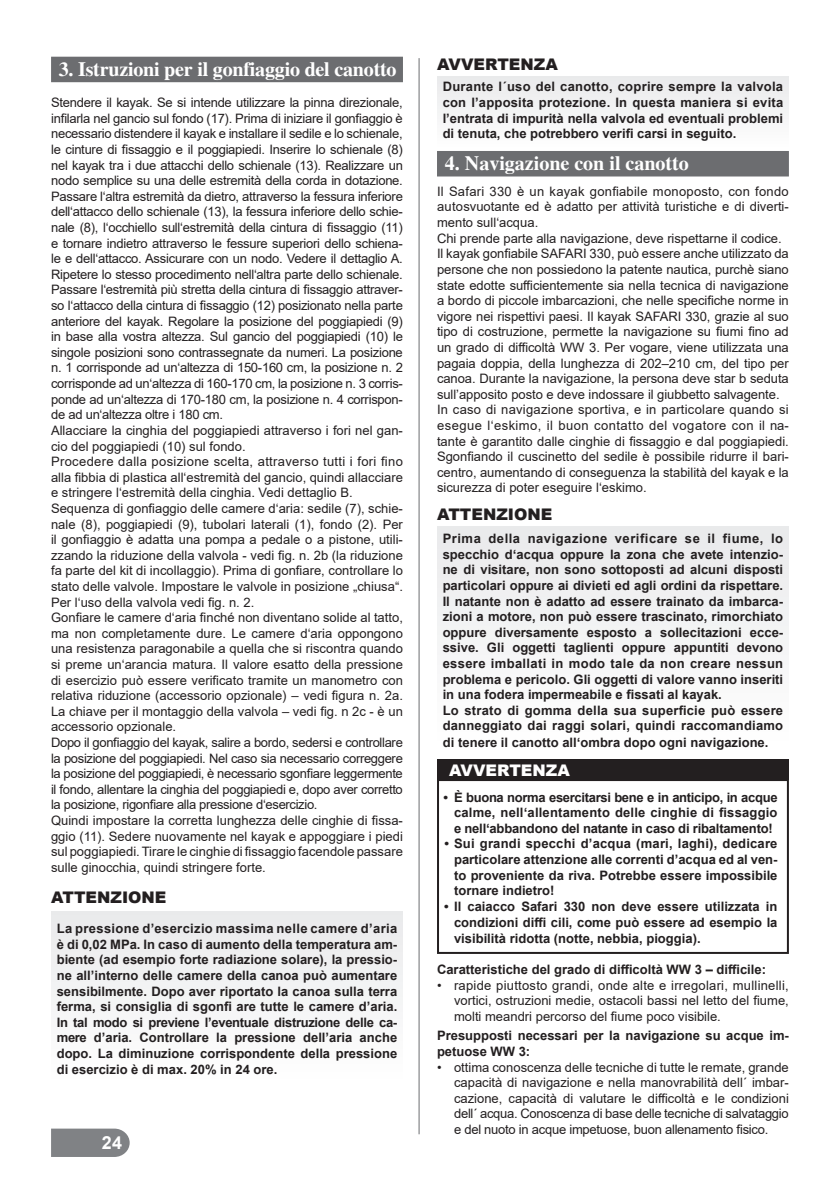
<style>
.page{position:relative;width:840px;height:1191px;background:#fff}
.page>*{position:absolute;margin:0;border:0;box-sizing:border-box;transform-origin:0 0}
.t1{font:700 20px "Toronto";letter-spacing:-.01em;color:#fff}
.t2{font:700 18px "Arial";color:#fff}
.t3{font:900 16px "Arial";color:#231f20}
.t4{font:900 16px "Arial";color:#fff}
.t5{font:13px/15.6px "Arial";letter-spacing:-.005em;color:#231f20}
.t6{font:700 13px/15.6px "Arial";color:#231f20;text-align:justify}
</style>
<div class="page">
<svg style="left:51px;top:1128px;width:79px;height:29px;background:#888a8d"></svg>
<div style="left:51px;top:911px;width:352px;height:171px;background:#f3f4f4"></div>
<div style="left:437px;top:526px;width:351px;height:220px;background:#f4f5f5"></div>
<div style="left:437px;top:76px;width:351px;height:73px;background:#f3f4f4"></div>
<div style="left:437px;top:759px;width:351px;height:20px;background:#231f20"></div>
<div style="left:51px;top:57px;width:352px;height:25px;background:#6c6d70"></div>
<div style="left:437px;top:151px;width:351px;height:25px;background:#6c6d70"></div>
<hr style="left:418px;top:58px;width:1px;height:1076px;background:#6c6d70">
<div style="left:437px;top:779px;width:351px;height:175px;border:2px solid #231f20"></div>
<h1 class="t1" style="left:59px;top:58px;width:339px">3. Istruzioni per il gonfiaggio del canotto</h1>
<p class="t5" style="left:51px;top:95px;width:353px">Stendere il kayak. Se si intende utilizzare la pinna direzionale, infilarla nel gancio sul fondo (17). Prima di iniziare il gonfiaggio è necessario distendere il kayak e installare il sedile e lo schienale, le cinture di fissaggio e il poggiapiedi. Inserire lo schienale (8) nel kayak tra i due attacchi dello schienale (13). Realizzare un nodo semplice su una delle estremità della corda in dotazione.<br>Passare l‘altra estremità da dietro, attraverso la fessura inferiore dell‘attacco dello schienale (13), la fessura inferiore dello schie&shy;nale (8), l‘occhiello sull‘estremità della cintura di fissaggio (11) e tornare indietro attraverso le fessure superiori dello schiena&shy;le e dell‘attacco. Assicurare con un nodo. Vedere il dettaglio A.<br>Ripetere lo stesso procedimento nell‘altra parte dello schienale.<br>Passare l‘estremità più stretta della cintura di fissaggio attraver&shy;so l‘attacco della cintura di fissaggio (12) posizionato nella parte anteriore del kayak. Regolare la posizione del poggiapiedi (9) in base alla vostra altezza. Sul gancio del poggiapiedi (10) le singole posizioni sono contrassegnate da numeri. La posizione n. 1 corrisponde ad un‘altezza di 150-160 cm, la posizione n. 2 corrisponde ad un‘altezza di 160-170 cm, la posizione n. 3 corris&shy;ponde ad un‘altezza di 170-180 cm, la posizione n. 4 corrispon&shy;de ad un‘altezza oltre i 180 cm.<br>Allacciare la cinghia del poggiapiedi attraverso i fori nel gan&shy;cio del poggiapiedi (10) sul fondo.<br>Procedere dalla posizione scelta, attraverso tutti i fori fino alla fibbia di plastica all‘estremità del gancio, quindi allacciare e stringere l‘estremità della cinghia. Vedi dettaglio B.<br>Sequenza di gonfiaggio delle camere d‘aria: sedile (7), schie&shy;nale (8), poggiapiedi (9), tubolari laterali (1), fondo (2). Per il gonfiaggio è adatta una pompa a pedale o a pistone, utili&shy;zzando la riduzione della valvola - vedi fig. n. 2b (la riduzione fa parte del kit di incollaggio). Prima di gonfiare, controllare lo stato delle valvole. Impostare le valvole in posizione „chiusa“.<br>Per l‘uso della valvola vedi fig. n. 2.<br>Gonfiare le camere d‘aria finché non diventano solide al tatto, ma non completamente dure. Le camere d‘aria oppongono una resistenza paragonabile a quella che si riscontra quando si preme un‘arancia matura. Il valore esatto della pressione di esercizio può essere verificato tramite un manometro con relativa riduzione (accessorio opzionale) – vedi figura n. 2a.<br>La chiave per il montaggio della valvola – vedi fig. n 2c - è un accessorio opzionale.<br>Dopo il gonfiaggio del kayak, salire a bordo, sedersi e controllare la posizione del poggiapiedi. Nel caso sia necessario correggere la posizione del poggiapiedi, è necessario sgonfiare leggermente il fondo, allentare la cinghia del poggiapiedi e, dopo aver corretto la posizione, rigonfiare alla pressione d‘esercizio.<br>Quindi impostare la corretta lunghezza delle cinghie di fissa&shy;ggio (11). Sedere nuovamente nel kayak e appoggiare i piedi sul poggiapiedi. Tirare le cinghie di fissaggio facendole passare sulle ginocchia, quindi stringere forte.</p>
<p class="t3" style="left:51px;top:886px;width:117px">ATTENZIONE</p>
<p class="t6" style="left:57px;top:921px;width:342px">La pressione d’esercizio massima nelle camere d’aria è di 0,02 MPa. In caso di aumento della temperatura am&shy;biente (ad esempio forte radiazione solare), la pressio&shy;ne all’interno delle camere della canoa può aumentare sensibilmente. Dopo aver riportato la canoa sulla terra ferma, si consiglia di sgonfi are tutte le camere d’aria.<br>In tal modo si previene l’eventuale distruzione delle ca&shy;mere d’aria. Controllare la pressione dell’aria anche dopo. La diminuzione corrispondente della pressione di esercizio è di max. 20% in 24 ore.</p>
<h2 class="t2" style="left:102px;top:1130px;width:22px">24</h2>
<p class="t3" style="left:437px;top:52px;width:122px">AVVERTENZA</p>
<p class="t6" style="left:442px;top:79px;width:342px">Durante l´uso del canotto, coprire sempre la valvola con l’apposita protezione. In questa maniera si evita l’entrata di impurità nella valvola ed eventuali problemi di tenuta, che potrebbero verifi carsi in seguito.</p>
<h1 class="t1" style="left:444px;top:152px;width:245px">4. Navigazione con il canotto</h1>
<p class="t5" style="left:437px;top:183px;width:353px">Il Safari 330 è un kayak gonfiabile monoposto, con fondo autosvuotante ed è adatto per attività turistiche e di diverti&shy;mento sull‘acqua.<br>Chi prende parte alla navigazione, deve rispettarne il codice.<br>Il kayak gonfiabile SAFARI 330, può essere anche utilizzato da persone che non possiedono la patente nautica, purchè siano state edotte sufficientemente sia nella tecnica di navigazione a bordo di piccole imbarcazioni, che nelle specifiche norme in vigore nei rispettivi paesi. Il kayak SAFARI 330, grazie al suo tipo di costruzione, permette la navigazione su fiumi fino ad un grado di difficoltà WW 3. Per vogare, viene utilizzata una pagaia doppia, della lunghezza di 202–210 cm, del tipo per canoa. Durante la navigazione, la persona deve star b seduta sull’apposito posto e deve indossare il giubbetto salvagente.<br>In caso di navigazione sportiva, e in particolare quando si esegue l‘eskimo, il buon contatto del vogatore con il na&shy;tante è garantito dalle cinghie di fissaggio e dal poggiapiedi.<br>Sgonfiando il cuscinetto del sedile è possibile ridurre il bari&shy;centro, aumentando di conseguenza la stabilità del kayak e la sicurezza di poter eseguire l‘eskimo.</p>
<p class="t3" style="left:437px;top:502px;width:117px">ATTENZIONE</p>
<p class="t6" style="left:442px;top:531px;width:342px;text-align:left">Prima della navigazione verificare se il fiume, lo specchio d‘acqua oppure la zona che avete intenzio&shy;ne di visitare, non sono sottoposti ad alcuni disposti particolari oppure ai divieti ed agli ordini da rispettare.<br>Il natante non è adatto ad essere trainato da imbarca&shy;zioni a motore, non può essere trascinato, rimorchiato oppure diversamente esposto a sollecitazioni ecce&shy;ssive. Gli oggetti taglienti oppure appuntiti devono essere imballati in modo tale da non creare nessun problema e pericolo. Gli oggetti di valore vanno inseriti in una fodera impermeabile e fissati al kayak.<br>Lo strato di gomma della sua superficie può essere danneggiato dai raggi solari, quindi raccomandiamo</p>
<p class="t6" style="left:442px;top:734px;width:327px">di tenere il canotto all‘ombra dopo ogni navigazione.</p>
<p class="t4" style="left:449px;top:758px;width:122px">AVVERTENZA</p>
<p class="t6" style="left:454px;top:789px;width:325px;text-indent:-10px">• È buona norma esercitarsi bene e in anticipo, in acque calme, nell‘allentamento delle cinghie di fissaggio e nell‘abbandono del natante in caso di ribaltamento!</p>
<p class="t6" style="left:454px;top:836px;width:325px;text-indent:-9px">• Sui grandi specchi d’acqua (mari, laghi), dedicare particolare attenzione alle correnti d’acqua ed al ven&shy;to proveniente da riva. Potrebbe essere impossibile tornare indietro!</p>
<p class="t6" style="left:454px;top:898px;width:325px;line-height:16.2px;text-indent:-10px">• Il caiacco Safari 330 non deve essere utilizzata in condizioni diffi cili, come può essere ad esempio la visibilità ridotta (notte, nebbia, pioggia).</p>
<p class="t6" style="left:437px;top:961px;width:330px">Caratteristiche del grado di difficoltà WW 3 – difficile:</p>
<p class="t5" style="left:454px;top:977px;width:336px;text-align:justify;text-indent:-17px">• rapide piuttosto grandi, onde alte e irregolari, mullinelli, vortici, ostruzioni medie, ostacoli bassi nel letto del fiume, molti meandri percorso del fiume poco visibile.</p>
<p class="t6" style="left:437px;top:1028px;width:353px">Presupposti necessari per la navigazione su acque im&shy;petuose WW 3:</p>
<p class="t5" style="left:454px;top:1059px;width:336px;text-align:justify;text-indent:-17px">• ottima conoscenza delle tecniche di tutte le remate, grande capacità di navigazione e nella manovrabilità dell´ imbar&shy;cazione, capacità di valutare le difficoltà e le condizioni dell´ acqua. Conoscenza di base delle tecniche di salvataggio e del nuoto in acque impetuose, buon allenamento fisico.</p>
</div>
